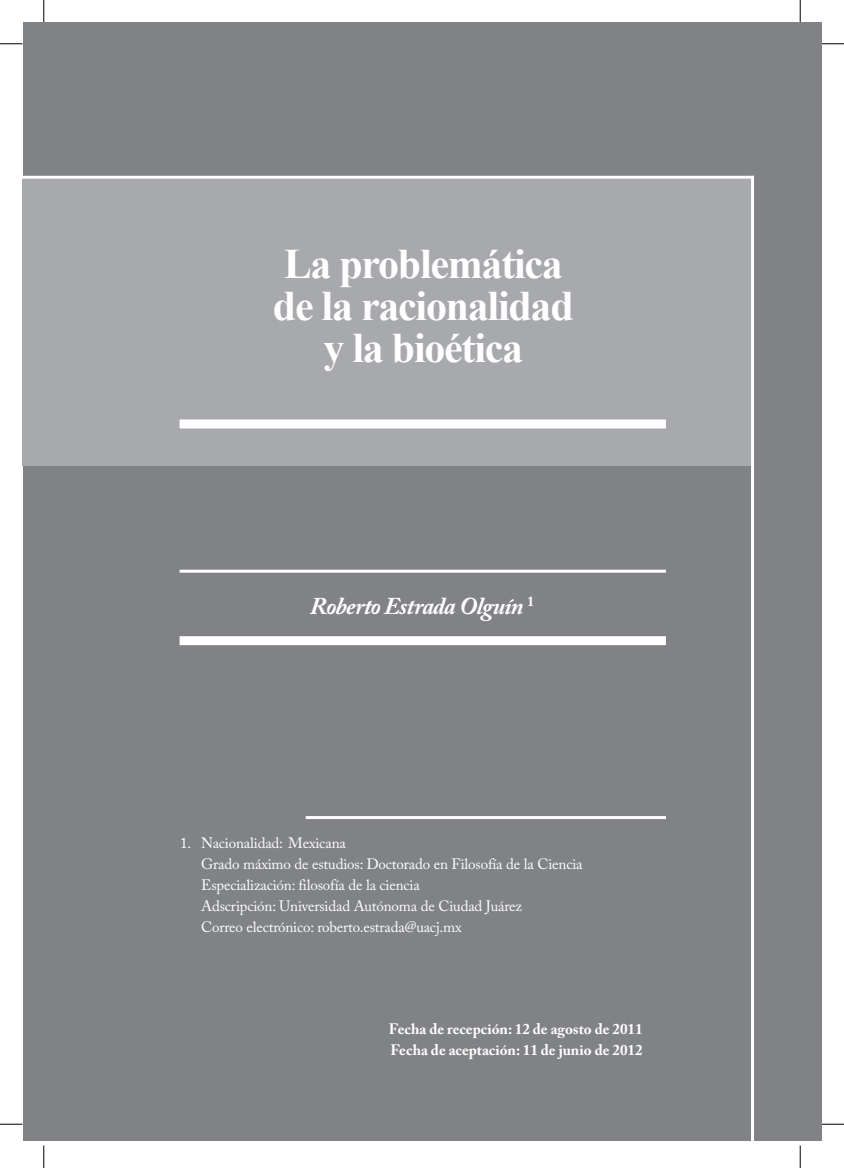
<style>
.page{position:relative;width:844px;height:1168px;background:#fff}
.page>*{position:absolute;margin:0;border:0;box-sizing:border-box;transform-origin:0 0}
.t1{font:700 42px/42px "Times New Roman";letter-spacing:-.03em;color:#fff;text-align:center}
.t2{font:italic 700 24px "Adobe Caslon Pro";letter-spacing:-.03em;color:#fff}
.t3{font:15px/21px "Adobe Caslon Pro";letter-spacing:-.01em;color:#fff}
.t4{font:700 15px/21px "Adobe Caslon Pro";color:#fff}
</style>
<div class="page">
<div style="left:22px;top:22px;width:799px;height:1118px;background:#808285"></div>
<div style="left:22px;top:179px;width:729px;height:286px;background:#a8a9ad"></div>
<div style="left:179px;top:636px;width:487px;height:9px;background:#fff"></div>
<hr style="left:179px;top:569px;width:487px;height:3px;background:#fff">
<hr style="left:22px;top:176px;width:732px;height:3px;background:#fff">
<hr style="left:751px;top:176px;width:3px;height:969px;background:#fff">
<div style="left:179px;top:419px;width:487px;height:9px;background:#fff"></div>
<hr style="left:306px;top:816px;width:360px;height:3px;background:#fff">
<svg style="left:0;top:44px;width:22px;height:1px"></svg>
<svg style="left:821px;top:44px;width:23px;height:1px"></svg>
<svg style="left:0;top:1124px;width:22px;height:1px"></svg>
<svg style="left:821px;top:1124px;width:23px;height:1px"></svg>
<svg style="left:44px;top:0;width:1px;height:22px"></svg>
<svg style="left:44px;top:1145px;width:1px;height:23px"></svg>
<svg style="left:800px;top:0;width:1px;height:22px"></svg>
<svg style="left:800px;top:1145px;width:1px;height:23px"></svg>
<h1 class="t1" style="left:273px;top:242px;width:302px">La problemática de la racionalidad y la bioética</h1>
<h2 class="t2" style="left:310px;top:591px;width:225px">Roberto Estrada Olguín <sup>1</sup></h2>
<p class="t3" style="left:201px;top:832px;width:383px;text-indent:-21px">1. Nacionalidad: Mexicana<br>Grado máximo de estudios: Doctorado en Filosofía de la Ciencia Especialización: filosofía de la ciencia<br>Adscripción: Universidad Autónoma de Ciudad Juárez<br>Correo electrónico: roberto.estrada@uacj.mx</p>
<p class="t4" style="left:389px;top:1018px;width:255px">Fecha de recepción: 12 de agosto de 2011<br>Fecha de aceptación: 11 de junio de 2012</p>
</div>
